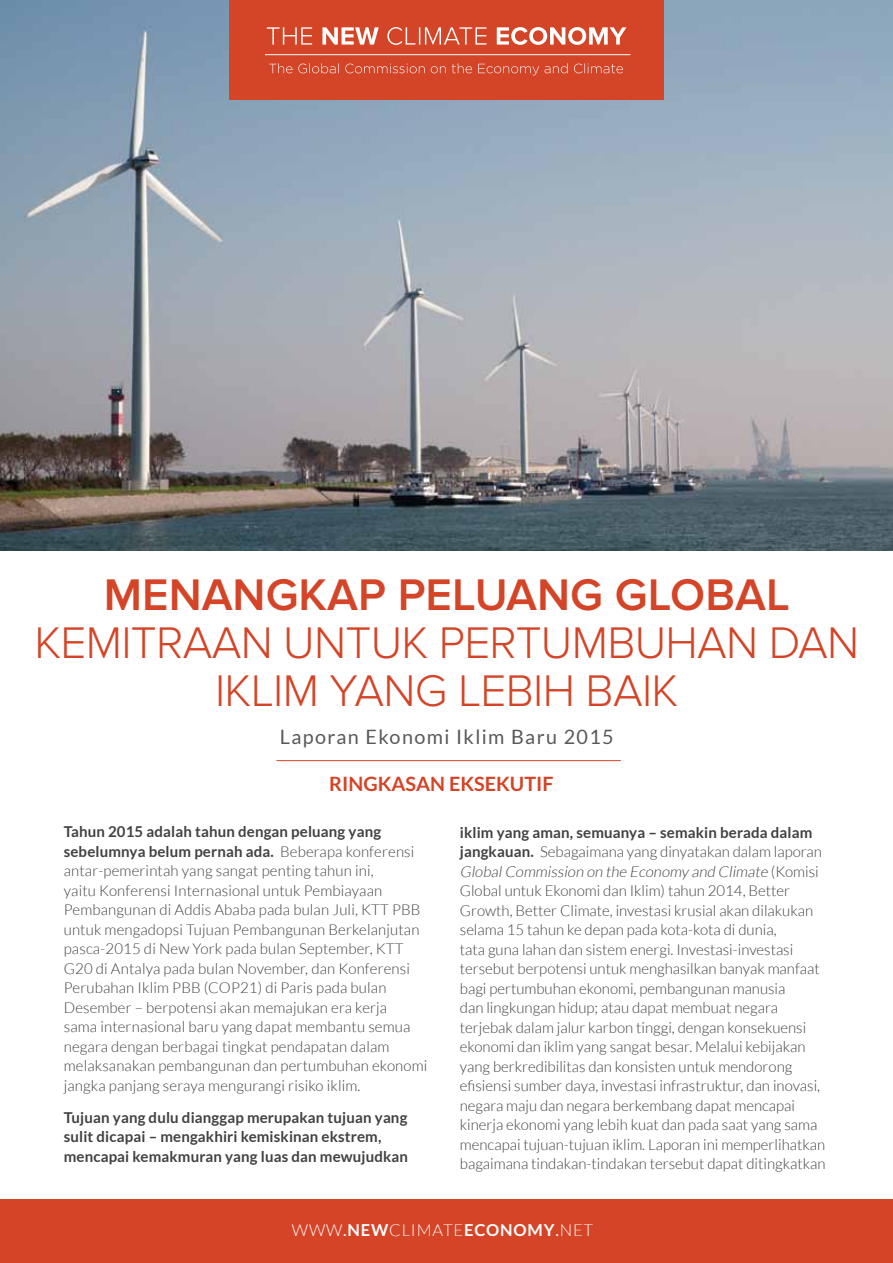
<style>
.page{position:relative;width:893px;height:1263px;background:#fff}
.page>*{position:absolute;margin:0;border:0;box-sizing:border-box;transform-origin:0 0}
.t1{font:300 45.9px/48px "Proxima Nova";letter-spacing:-.015em;color:#d44427;text-align:center}
.t2{font:600 45.9px "Proxima Nova";color:#d44427}
.t3{font:19.8px "Lato";letter-spacing:.07em;color:#58595b}
.t4{font:700 19.8px "Lato";color:#d44427}
.t5{font:300 16.5px "Lato";letter-spacing:.05em;color:#fff}
.t6{font:300 15px/19.5px "Lato";color:#414042}
.t7{font:700 15px/19.5px "Lato";letter-spacing:.01em;color:#414042}
.s1{font-weight:700}
.s2{font-style:italic}
.s3{font-weight:400}
</style>
<div class="page">
<img style="left:0;top:0;width:893px;height:551px">
<div style="left:0;top:1200px;width:893px;height:63px;background:#d54427"></div>
<hr style="left:276px;top:760px;width:345px;height:1px;background:#d44427">
<div style="left:229px;top:0;width:435px;height:99px;background:#d44427"></div>
<svg style="left:267px;top:27px;width:359px;height:18px"></svg>
<hr style="left:265px;top:54px;width:365px;height:1px;background:#fff">
<svg style="left:269px;top:63px;width:354px;height:12px"></svg>
<h1 class="t2" style="left:104px;top:568px;width:687px">MENANGKAP PELUANG GLOBAL</h1>
<h1 class="t1" style="left:34px;top:619px;width:826px">KEMITRAAN UNTUK PERTUMBUHAN DAN<br>IKLIM YANG LEBIH BAIK</h1>
<h2 class="t3" style="left:280px;top:726px;width:335px">Laporan Ekonomi Iklim Baru 2015</h2>
<h2 class="t4" style="left:329px;top:772px;width:226px">RINGKASAN EKSEKUTIF</h2>
<p class="t6" style="left:64px;top:822px;width:365px"><span class="s1">Tahun 2015 adalah tahun dengan peluang yang sebelumnya belum pernah ada.</span> Beberapa konferensi antar-pemerintah yang sangat penting tahun ini,<br>yaitu Konferensi Internasional untuk Pembiayaan Pembangunan di Addis Ababa pada bulan Juli, KTT PBB untuk mengadopsi Tujuan Pembangunan Berkelanjutan pasca-2015 di New York pada bulan September, KTT G20 di Antalya pada bulan November, dan Konferensi Perubahan Iklim PBB (COP21) di Paris pada bulan Desember – berpotensi akan memajukan era kerja<br>sama internasional baru yang dapat membantu semua negara dengan berbagai tingkat pendapatan dalam melaksanakan pembangunan dan pertumbuhan ekonomi jangka panjang seraya mengurangi risiko iklim.</p>
<p class="t7" style="left:64px;top:1107px;width:346px">Tujuan yang dulu dianggap merupakan tujuan yang sulit dicapai – mengakhiri kemiskinan ekstrem, mencapai kemakmuran yang luas dan mewujudkan</p>
<p class="t6" style="left:460px;top:823px;width:367px"><span class="s1">iklim yang aman, semuanya – semakin berada dalam jangkauan.</span> Sebagaimana yang dinyatakan dalam laporan <span class="s2">GlobalCommission on the Economy and Climate</span> ( Ko m i s i Global untuk Ekonomi dan Iklim) tahun 2014, Better Growth, Better Climate, investasi krusial akan dilakukan selama 15 tahun ke depan pada kota-kota di dunia,<br>tata guna lahan dan sistem energi. Investasi-investasi tersebut berpotensi untuk menghasilkan banyak manfaat bagi pertumbuhan ekonomi, pembangunan manusia<br>dan lingkungan hidup; atau dapat membuat negara terjebak dalam jalur karbon tinggi, dengan konsekuensi ekonomi dan iklim yang sangat besar. Melalui kebijakan yang berkredibilitas dan konsisten untuk mendorong efisiensi sumber daya, investasi infrastruktur, dan inovasi, negara maju dan negara berkembang dapat mencapai kinerja ekonomi yang lebih kuat dan pada saat yang sama mencapai tujuan-tujuan iklim. Laporan ini memperlihatkan bagaimana tindakan-tindakan tersebut dapat ditingkatkan</p>
<p class="t5" style="left:292px;top:1221px;width:303px">WWW<span class="s3">.</span><span class="s1">NEW</span>CLIMATE<span class="s1">ECONOMY</span><span class="s3">.</span>NET</p>
</div>
